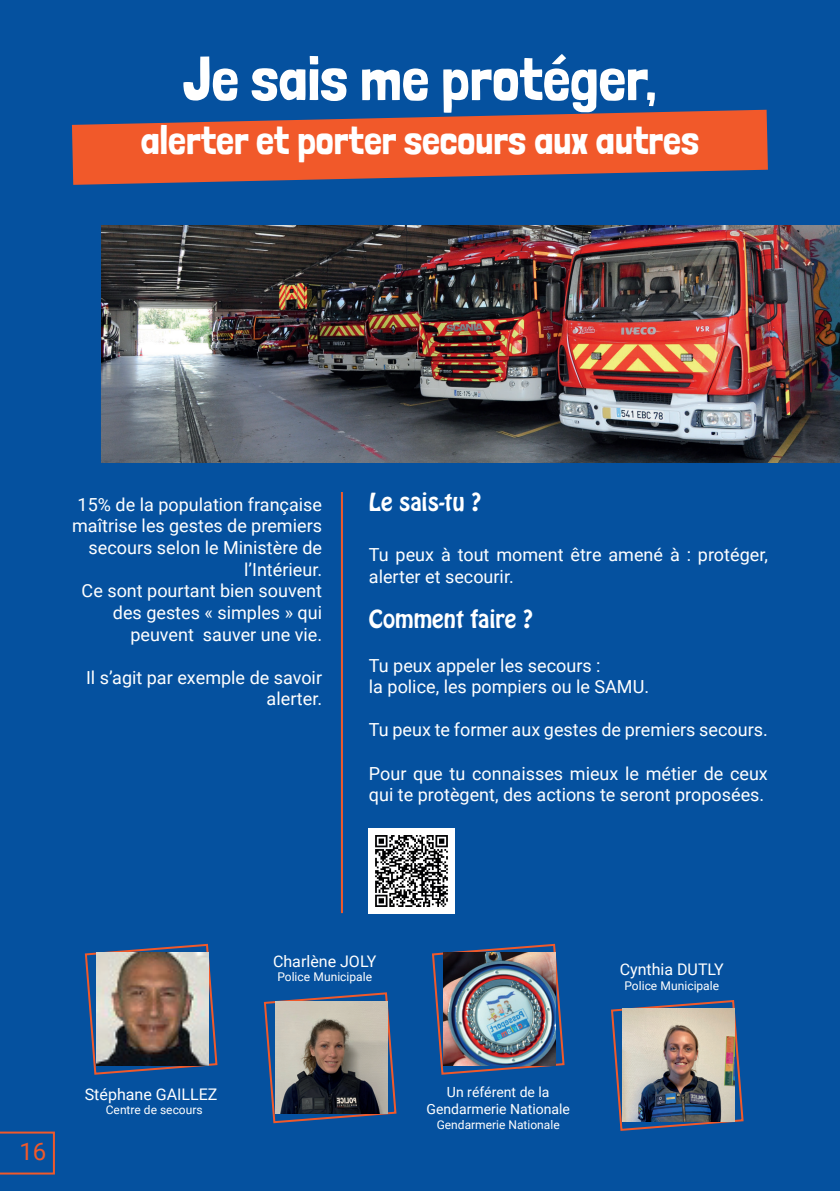
<style>
.page{position:relative;width:840px;height:1191px;background:#fff}
.page>*{position:absolute;margin:0;border:0;box-sizing:border-box;transform-origin:0 0}
.t1{font:61px "Londrina Solid";color:#fff}
.t2{font:40px "Londrina Solid";color:#fff}
.t3{font:24px "Roboto";color:#f1592a}
.t4{font:22px "Hobo Std";color:#fff}
.t5{font:18px/21.6px "Roboto";color:#fff}
.t6{font:16px "Roboto";color:#fff}
.t7{font:14px/16.8px "Roboto";color:#fff;text-align:center}
.t8{font:12px "Roboto";color:#fff}
</style>
<div class="page">
<div style="left:0;top:0;width:839px;height:1191px;background:#05519f"></div>
<img style="left:101px;top:225px;width:738px;height:237px">
<svg style="left:72px;top:110px;width:695px;height:75px;fill:#f1592a"></svg>
<hr style="left:341px;top:492px;width:2px;height:421px;background:#f1592a">
<img style="left:369px;top:828px;width:85px;height:85px">
<svg style="left:432px;top:943px;width:133px;height:132px"></svg>
<img style="left:443px;top:952px;width:112px;height:113px">
<svg style="left:84px;top:943px;width:134px;height:132px"></svg>
<img style="left:96px;top:952px;width:113px;height:113px">
<svg style="left:611px;top:1000px;width:133px;height:131px"></svg>
<img style="left:622px;top:1008px;width:112px;height:113px">
<svg style="left:263px;top:992px;width:134px;height:132px"></svg>
<img style="left:275px;top:1001px;width:112px;height:112px">
<svg style="left:0;top:1131px;width:55px;height:43px"></svg>
<h1 class="t1" style="left:183px;top:43px;width:474px">Je sais me protéger,</h1>
<h2 class="t2" style="left:141px;top:117px;width:559px">alerter et porter secours aux autres</h2>
<p class="t5" style="left:72px;top:493px;width:251px;text-align:right">15% de la population française maîtrise les gestes de premiers secours selon le Ministère de l’Intérieur.<br>Ce sont pourtant bien souvent des gestes « simples » qui peuvent sauver une vie.</p>
<p class="t5" style="left:86px;top:666px;width:237px;text-align:right">Il s’agit par exemple de savoir alerter.</p>
<p class="t4" style="left:369px;top:486px;width:114px">Le sais-tu ?</p>
<p class="t5" style="left:369px;top:543px;width:400px">Tu peux à tout moment être amené à : protéger, alerter et secourir.</p>
<p class="t4" style="left:369px;top:604px;width:166px">Comment faire ?</p>
<p class="t5" style="left:369px;top:654px;width:281px">Tu peux appeler les secours :<br>la police, les pompiers ou le SAMU.</p>
<p class="t5" style="left:369px;top:718px;width:400px">Tu peux te former aux gestes de premiers secours.</p>
<p class="t5" style="left:369px;top:762px;width:400px">Pour que tu connaisses mieux le métier de ceux qui te protègent, des actions te seront proposées.</p>
<h3 class="t3" style="left:19px;top:1134px;width:28px">16</h3>
<p class="t6" style="left:85px;top:1082px;width:134px">Stéphane GAILLEZ</p>
<p class="t8" style="left:106px;top:1101px;width:98px">Centre de secours</p>
<p class="t6" style="left:273px;top:949px;width:105px">Charlène JOLY</p>
<p class="t8" style="left:277px;top:968px;width:96px">Police Municipale</p>
<p class="t7" style="left:426px;top:1083px;width:145px">Un référent de la<br>Gendarmerie Nationale</p>
<p class="t8" style="left:436px;top:1116px;width:124px">Gendarmerie Nationale</p>
<p class="t6" style="left:619px;top:958px;width:106px">Cynthia DUTLY</p>
<p class="t8" style="left:624px;top:977px;width:96px">Police Municipale</p>
</div>
